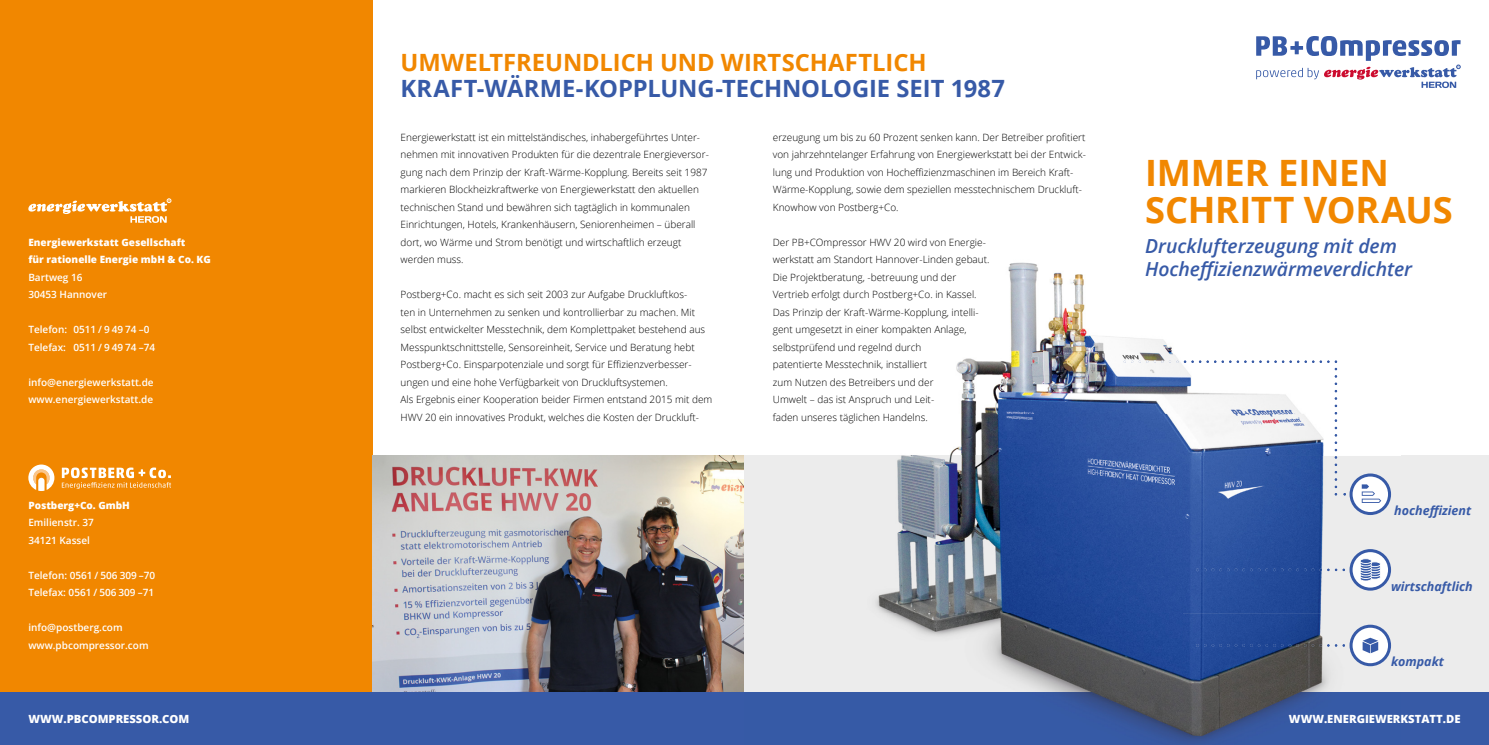
<style>
.page{position:relative;width:1489px;height:745px;background:#fff}
.page>*{position:absolute;margin:0;border:0;box-sizing:border-box;transform-origin:0 0}
.t1{font:700 36.25px/37.5px "Open Sans";letter-spacing:-.01em;color:#f18700}
.t2{font:700 23.75px "Open Sans";letter-spacing:-.005em;color:#375aa7}
.t3{font:700 23.75px "Open Sans";letter-spacing:-.005em;color:#f18700}
.t4{font:italic 600 19.38px/22.5px "Open Sans";letter-spacing:-.005em;color:#375aa7}
.t5{font:italic 700 12.5px "Open Sans";color:#375aa7}
.t6{font:800 11.25px "Open Sans";color:#fff}
.t7{font:300 10px/17.5px "Open Sans";color:#000}
.t8{font:600 10px/17.5px "Open Sans";color:#fff}
.t9{font:800 10px/17.5px "Open Sans";color:#fff}
</style>
<div class="page">
<div style="left:0;top:0;width:372px;height:744px;background:#f18700"></div>
<img style="left:372px;top:455px;width:372px;height:237px">
<div style="left:0;top:692px;width:1488px;height:52px;background:#375aa7"></div>
<img style="left:744px;top:262px;width:744px;height:482px">
<svg style="left:1123px;top:360px;width:267px;height:154px"></svg>
<svg style="left:1196px;top:548px;width:194px;height:42px;background:#607cb4"></svg>
<svg style="left:1196px;top:624px;width:194px;height:41px;background:#657aa5"></svg>
<svg style="left:1256px;top:36px;width:204px;height:52px"></svg>
<svg style="left:28px;top:198px;width:143px;height:25px"></svg>
<svg style="left:28px;top:464px;width:26px;height:26px"></svg>
<svg style="left:62px;top:467px;width:109px;height:21px"></svg>
<p class="t9" style="left:28px;top:233px;width:184px">Energiewerkstatt Gesellschaft<br>für rationelle Energie mbH &amp; Co. KG</p>
<p class="t8" style="left:28px;top:268px;width:80px">Bartweg 16<br>30453 Hannover</p>
<p class="t8" style="left:28px;top:320px;width:128px">Telefon: 0511 / 9 49 74 –0<br>Telefax: 0511 / 9 49 74 –74</p>
<p class="t8" style="left:28px;top:373px;width:127px">info@energiewerkstatt.de www.energiewerkstatt.de</p>
<p class="t9" style="left:28px;top:495px;width:103px">Postberg+Co. GmbH</p>
<p class="t8" style="left:28px;top:513px;width:67px">Emilienstr. 37<br>34121 Kassel</p>
<p class="t8" style="left:28px;top:565px;width:128px">Telefon: 0561 / 506 309 –70<br>Telefax: 0561 / 506 309 –71</p>
<p class="t8" style="left:28px;top:618px;width:122px">info@postberg.com www.pbcompressor.com</p>
<h2 class="t3" style="left:400px;top:45px;width:527px">UMWELTFREUNDLICH UND WIRTSCHAFTLICH</h2>
<h2 class="t2" style="left:400px;top:71px;width:606px">KRAFT-WÄRME-KOPPLUNG-TECHNOLOGIE SEIT 1987</h2>
<p class="t7" style="left:400px;top:128px;width:310px">Energiewerkstatt ist ein mittelständisches, inhabergeführtes Unter&shy;nehmen mit innovativen Produkten für die dezentrale Energieversor&shy;gung nach dem Prinzip der Kraft-Wärme-Kopplung. Bereits seit 1987 markieren Blockheizkraftwerke von Energiewerkstatt den aktuellen technischen Stand und bewähren sich tagtäglich in kommunalen Einrichtungen, Hotels, Krankenhäusern, Seniorenheimen – überall dort, wo Wärme und Strom benötigt und wirtschaftlich erzeugt werden muss.</p>
<p class="t7" style="left:400px;top:285px;width:313px">Postberg+Co. macht es sich seit 2003 zur Aufgabe Druckluftkos-<br>ten in Unternehmen zu senken und kontrollierbar zu machen. Mit selbst entwickelter Messtechnik, dem Komplettpaket bestehend aus Messpunktschnittstelle, Sensoreinheit, Service und Beratung hebt Postberg+Co. Einsparpotenziale und sorgt für Effizienzverbesser&shy;ungen und eine hohe Verfügbarkeit von Druckluftsystemen.<br>Als Ergebnis einer Kooperation beider Firmen entstand 2015 mit dem HWV 20 ein innovatives Produkt, welches die Kosten der Druckluft-</p>
<p class="t7" style="left:772px;top:128px;width:314px">erzeugung um bis zu 60 Prozent senken kann. Der Betreiber profitiert von jahrzehntelanger Erfahrung von Energiewerkstatt bei der Entwick&shy;lung und Produktion von Hocheffizienzmaschinen im Bereich Kraft-Wärme-Kopplung, sowie dem speziellen messtechnischem Druckluft-Knowhow von Postberg+Co.</p>
<p class="t7" style="left:772px;top:233px;width:218px">Der PB+COmpressor HWV 20 wird von Energie&shy;werkstatt am Standort Hannover-Linden gebaut.<br>Die Projektberatung, -betreuung und der Vertrieb erfolgt durch Postberg+Co. in Kassel.<br>Das Prinzip der Kraft-Wärme-Kopplung, intelli&shy;gent umgesetzt in einer kompakten Anlage, selbstprüfend und regelnd durch<br>patentierte Messtechnik, installiert<br>zum Nutzen des Betreibers und der<br>Umwelt – das ist Anspruch und Leit-<br>faden unseres täglichen Handelns.</p>
<h1 class="t1" style="left:1144px;top:153px;width:309px">IMMER EINEN<br>SCHRITT VORAUS</h1>
<h3 class="t4" style="left:1144px;top:234px;width:268px">Drucklufterzeugung mit dem<br>Hocheffizienzwärmeverdichter</h3>
<p class="t5" style="left:1394px;top:501px;width:78px">hocheffizient</p>
<p class="t5" style="left:1390px;top:577px;width:83px">wirtschaftlich</p>
<p class="t5" style="left:1390px;top:652px;width:54px">kompakt</p>
<p class="t6" style="left:28px;top:709px;width:163px">WWW.PBCOMPRESSOR.COM</p>
<p class="t6" style="left:1288px;top:709px;width:173px">WWW.ENERGIEWERKSTATT.DE</p>
</div>
